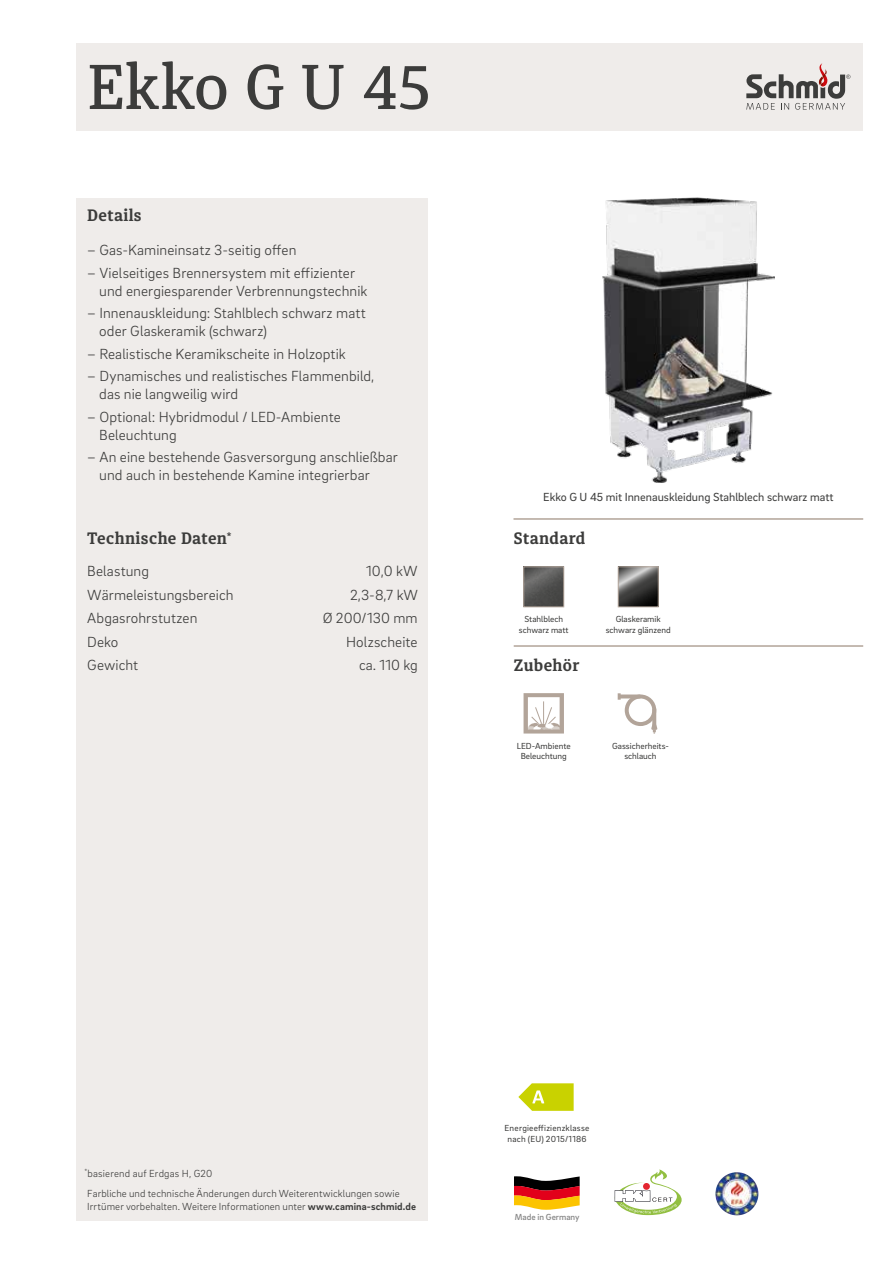
<style>
.page{position:relative;width:893px;height:1263px;background:#fff}
.page>*{position:absolute;margin:0;border:0;box-sizing:border-box;transform-origin:0 0}
.t1{font:500 63px "Diaria Pro";letter-spacing:-.005em;color:#3c3c3b}
.t2{font:700 16.5px "Diaria Pro";letter-spacing:.025em;color:#3c3c3b}
.t3{font:300 15px/23.4px "Brix Sans";letter-spacing:.005em;color:#3c3c3b}
.t4{font:12px "Brix Sans";color:#3c3c3b}
.t5{font:300 10.5px/12.6px "Brix Sans";letter-spacing:.01em;color:#3c3c3b}
.t6{font:9px/10.8px "Brix Sans";color:#3c3c3b;text-align:center}
.t7{font:9px/10.8px "Brix Sans";letter-spacing:.025em;color:#3c3c3b;text-align:center}
.t8{font:500 9px "Brix Sans";color:#878787}
.s1{font-weight:700}
</style>
<div class="page">
<div style="left:77px;top:198px;width:351px;height:1022px;background:#efecea"></div>
<div style="left:77px;top:43px;width:786px;height:87px;background:#efecea"></div>
<svg style="left:746px;top:63px;width:104px;height:47px"></svg>
<img style="left:716px;top:1172px;width:21px;height:16px">
<svg style="left:514px;top:1176px;width:66px;height:34px"></svg>
<svg style="left:615px;top:1169px;width:67px;height:46px"></svg>
<img style="left:526px;top:569px;width:36px;height:36px">
<div style="left:524px;top:567px;width:40px;height:40px;border:1px solid #b2a499"></div>
<img style="left:602px;top:198px;width:173px;height:284px">
<hr style="left:513px;top:518px;width:350px;height:2px;background:#b2a499">
<svg style="left:518px;top:1083px;width:56px;height:28px"></svg>
<svg style="left:524px;top:693px;width:40px;height:40px"></svg>
<img style="left:620px;top:569px;width:36px;height:36px">
<div style="left:618px;top:567px;width:40px;height:40px;border:1px solid #b2a499"></div>
<hr style="left:514px;top:645px;width:349px;height:2px;background:#b2a499">
<svg style="left:618px;top:693px;width:40px;height:41px"></svg>
<h1 class="t1" style="left:87px;top:49px;width:345px">Ekko G U 45</h1>
<p class="t2" style="left:87px;top:205px;width:56px">Details</p>
<p class="t3" style="left:87px;top:238px;width:211px">– Gas-Kamineinsatz 3-seitig offen</p>
<p class="t3" style="left:99px;top:263px;width:270px;line-height:18px;text-indent:-12px">– Vielseitiges Brennersystem mit effizienter und energiesparender Verbrennungstechnik</p>
<p class="t3" style="left:99px;top:304px;width:268px;line-height:18px;text-indent:-12px">– Innenauskleidung: Stahlblech schwarz matt oder Glaskeramik (schwarz)</p>
<p class="t3" style="left:87px;top:341px;width:260px">– Realistische Keramikscheite in Holzoptik</p>
<p class="t3" style="left:99px;top:367px;width:277px;line-height:18px;text-indent:-12px">– Dynamisches und realistisches Flammenbild, das nie langweilig wird</p>
<p class="t3" style="left:99px;top:407px;width:243px;line-height:18px;text-indent:-12px">– Optional: Hybridmodul / LED-Ambiente<br>Beleuchtung</p>
<p class="t3" style="left:99px;top:448px;width:300px;line-height:18px;text-indent:-12px">– An eine bestehende Gasversorgung anschließbar und auch in bestehende Kamine integrierbar</p>
<p class="t2" style="left:87px;top:528px;width:146px">Technische Daten<sup>*</sup></p>
<p class="t3" style="left:87px;top:559px;width:148px">Belastung<br>Wärmeleistungsbereich<br>Abgasrohrstutzen<br>Deko<br>Gewicht</p>
<p class="t3" style="left:323px;top:559px;width:97px;text-align:right">10,0 kW<br>2,3-8,7 kW<br>Ø 200/130 mm<br>Holzscheite<br>ca. 110 kg</p>
<p class="t4" style="left:543px;top:489px;width:292px">Ekko G U 45 mit Innenauskleidung Stahlblech schwarz matt</p>
<p class="t2" style="left:514px;top:528px;width:73px">Standard</p>
<p class="t6" style="left:519px;top:613px;width:51px">Stahlblech schwarz matt</p>
<p class="t2" style="left:514px;top:655px;width:67px">Zubehör</p>
<p class="t6" style="left:606px;top:613px;width:66px">Glaskeramik schwarz glänzend</p>
<p class="t6" style="left:517px;top:740px;width:55px">LED-Ambiente<br>Beleuchtung</p>
<p class="t6" style="left:612px;top:740px;width:58px">Gassicherheits&shy;schlauch</p>
<p class="t5" style="left:85px;top:1166px;width:129px"><sup>*</sup>basierend auf Erdgas H, G20</p>
<p class="t5" style="left:87px;top:1187px;width:330px">Farbliche und technische Änderungen durch Weiterentwicklungen sowie<br>Irrtümer vorbehalten. Weitere Informationen unter <span class="s1">www.camina-schmid.de</span></p>
<p class="t7" style="left:505px;top:1122px;width:86px">Energieeffizienzklasse nach (EU) 2015/1186</p>
<p class="t8" style="left:515px;top:1211px;width:66px">Made in Germany</p>
</div>
